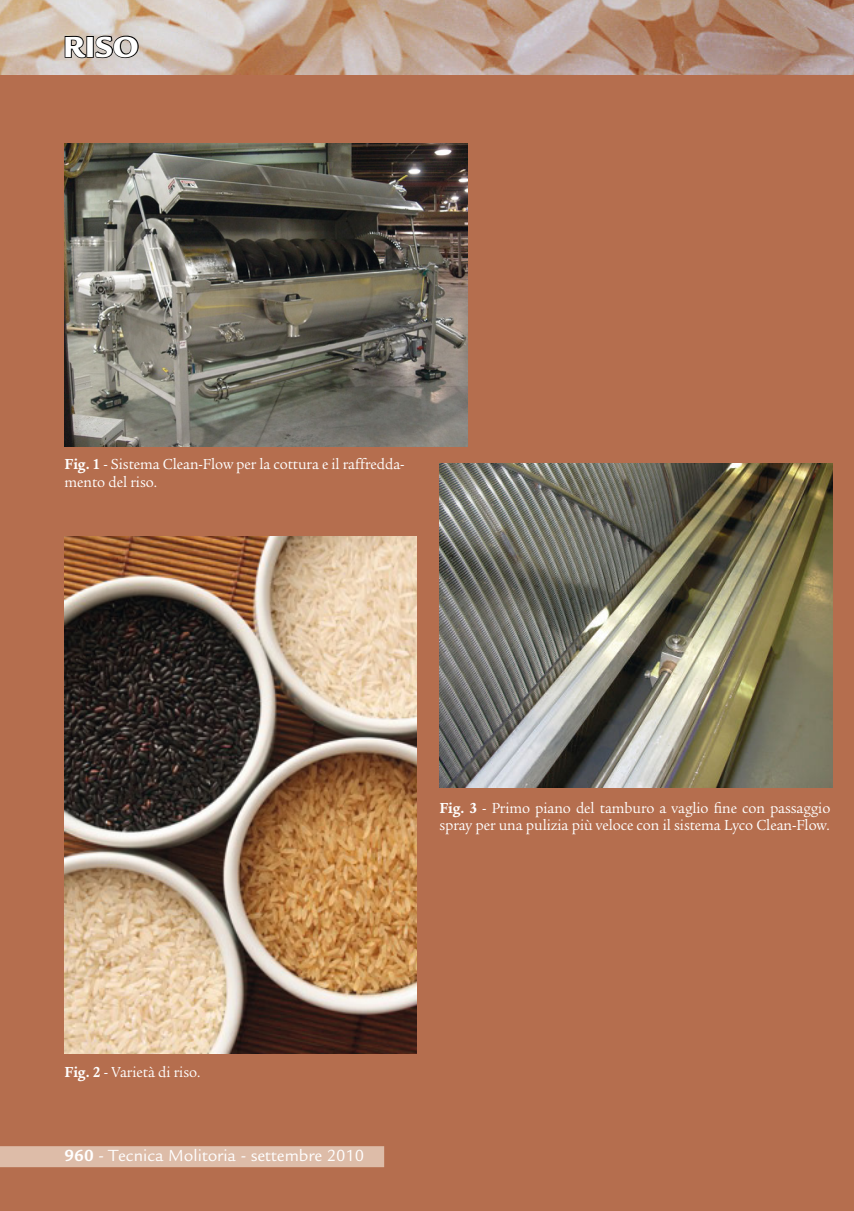
<style>
.page{position:relative;width:854px;height:1211px;background:#fff}
.page>*{position:absolute;margin:0;border:0;box-sizing:border-box;transform-origin:0 0}
.t1{font:900 31.5px "Legacy Sans Std";color:#fff}
.t2{font:17.5px "Legacy Sans Std";color:#fff}
.t3{font:15.75px/17.5px "Legacy Serif Std";letter-spacing:-.005em;color:#fff;scale:.95 1}
.s1{font-weight:700}
</style>
<div class="page">
<div style="left:0;top:68px;width:853px;height:1142px;background:#b56e4e"></div>
<img style="left:0;top:0;width:854px;height:74px">
<div style="left:0;top:1146px;width:384px;height:21px;background:#ddbca8"></div>
<svg style="left:64px;top:34px;width:23px;height:25px"></svg>
<div style="left:86px;top:36px;width:8px;height:22px;border:2px solid #000"></div>
<svg style="left:94px;top:34px;width:45px;height:25px"></svg>
<img style="left:64px;top:144px;width:403px;height:302px">
<img style="left:64px;top:536px;width:352px;height:517px">
<img style="left:439px;top:463px;width:393px;height:325px">
<h1 class="t1" style="left:63px;top:35px;width:77px">RISO</h1>
<p class="t3" style="left:64px;top:456px;width:359px"><span class="s1">Fig. 1</span> - Sistema Clean-Flow per la cottura e il raffredda&shy;mento del riso.</p>
<p class="t3" style="left:439px;top:799px;width:413px"><span class="s1">Fig. 3</span> - Primo piano del tamburo a vaglio fine con passaggio spray per una pulizia più veloce con il sistema Lyco Clean-Flow.</p>
<p class="t3" style="left:64px;top:1064px;width:144px"><span class="s1">Fig. 2</span> - Varietà di riso.</p>
<p class="t2" style="left:64px;top:1148px;width:301px"><span class="s1">960</span> - Tecnica Molitoria - settembre 2010</p>
</div>
